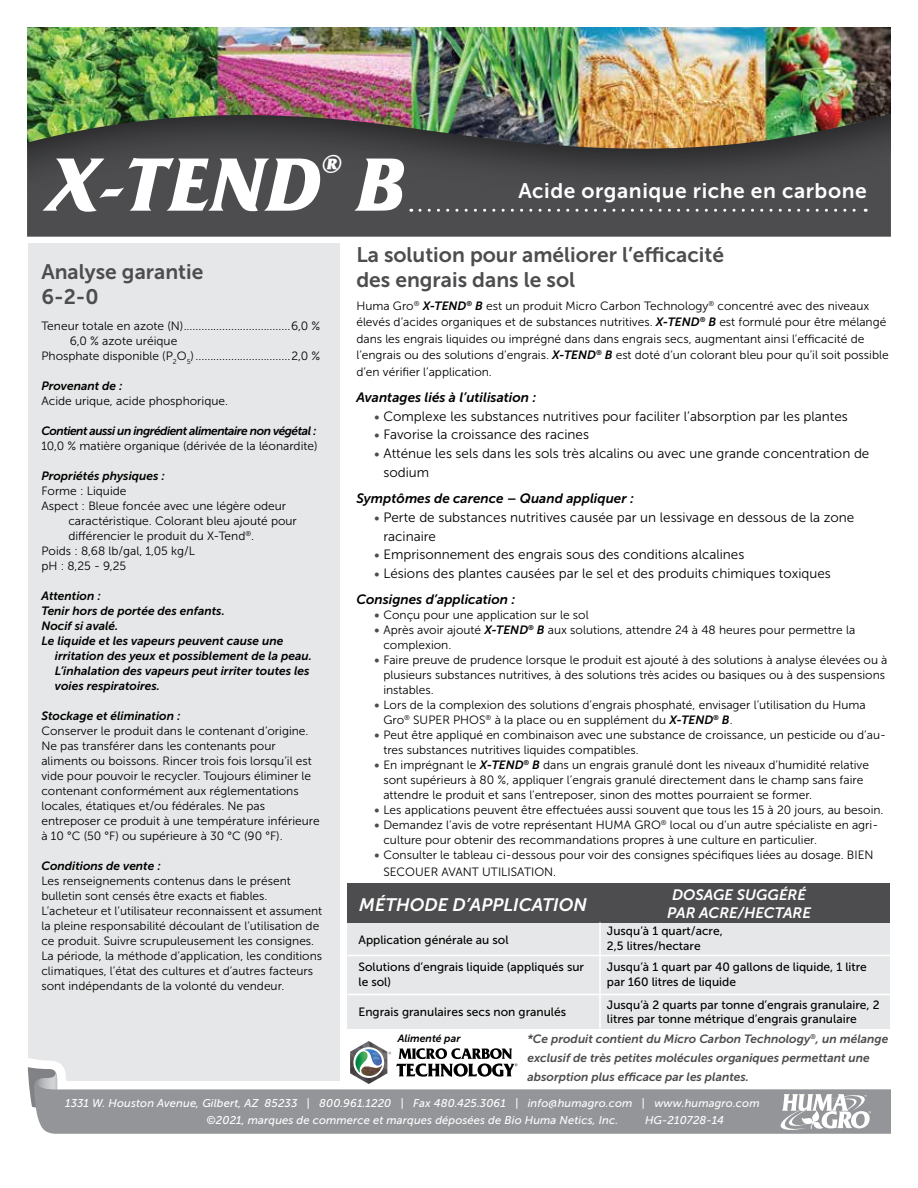
<style>
.page{position:relative;width:918px;height:1188px;background:#fff}
.page>*{position:absolute;margin:0;border:0;box-sizing:border-box;transform-origin:0 0}
.t1{font:italic 700 75px "Friz Quadrata Com";color:#fff}
.t2{font:21px/25.2px "Museo Sans 700";color:#4d4d4f}
.t3{font:21px "Museo Sans 700";letter-spacing:.025em;color:#fff}
.t4{font:italic 18px "Museo Sans 700";color:#fff}
.t5{font:italic 15px/18.8px "Museo Sans 700";color:#fff;text-align:center}
.t6{font:13.5px/18.8px "Museo Sans 300";color:#000}
.t7{font:italic 13.5px "Museo Sans 700";color:#000}
.t8{font:12px/15px "Museo Sans 300";color:#000}
.t9{font:12px/14.4px "Museo Sans 500";color:#000}
.t10{font:italic 12px "Museo Sans 700";color:#000}
.t11{font:italic 12px/18.8px "Museo Sans 700";color:#4d4d4f}
.t12{font:italic 12px "Museo Sans 700";letter-spacing:-.04em;color:#000}
.t13{font:italic 11.25px/16.5px "Museo Sans 500";letter-spacing:.01em;color:#fff;text-align:center}
.t14{font:italic 10.5px "Museo Sans 700";color:#000}
.s1{font-family:"Museo Sans 700";font-style:italic}
.s2{font-family:"Museo Sans 700";font-style:italic;font-size:12px;color:#4d4d4f}
.s3{font-family:"Museo Sans 700";font-style:italic;color:#4d4d4f}
</style>
<div class="page">
<div style="left:28px;top:244px;width:311px;height:837px;background:#e6e7e8"></div>
<img style="left:27px;top:27px;width:864px;height:83px">
<svg style="left:27px;top:110px;width:864px;height:127px;background:#4e4d4d"></svg>
<img style="left:27px;top:114px;width:864px;height:37px">
<svg style="left:27px;top:1058px;width:39px;height:50px"></svg>
<svg style="left:34px;top:1078px;width:857px;height:56px;fill:#939598"></svg>
<svg style="left:779px;top:1093px;width:92px;height:38px"></svg>
<div style="left:347px;top:885px;width:543px;height:144px;background:#e6e7e8"></div>
<div style="left:347px;top:883px;width:543px;height:40px;background:#4d4d4f"></div>
<hr style="left:347px;top:955px;width:543px;height:1px;background:#fff">
<hr style="left:347px;top:994px;width:543px;height:1px;background:#fff">
<hr style="left:599px;top:923px;width:2px;height:106px;background:#fff">
<img style="left:350px;top:1041px;width:37px;height:43px">
<svg style="left:353px;top:1047px;width:31px;height:31px"></svg>
<img style="left:364px;top:1049px;width:20px;height:17px">
<img style="left:353px;top:1051px;width:15px;height:22px">
<img style="left:361px;top:1065px;width:21px;height:11px">
<svg style="left:389px;top:1048px;width:129px;height:29px"></svg>
<svg style="left:420px;top:209px;width:446px;height:3px"></svg>
<h1 class="t1" style="left:48px;top:138px;width:359px">X-TEND<sup>®</sup> B</h1>
<h2 class="t3" style="left:518px;top:179px;width:350px">Acide organique riche en carbone</h2>
<h2 class="t2" style="left:356px;top:242px;width:369px">La solution pour améliorer l’efficacité des engrais dans le sol</h2>
<h2 class="t2" style="left:41px;top:259px;width:163px">Analyse garantie<br>6-2-0</h2>
<p class="t8" style="left:356px;top:297px;width:534px;line-height:16.5px">Huma Gro<sup>®</sup> <span class="s1">X-TEND</span><sup>®</sup> <span class="s1">B</span> est un produit Micro Carbon Technology<sup>®</sup> concentré avec des niveaux élevés d’acides organiques et de substances nutritives. <span class="s1">X-TEND</span><sup>®</sup> <span class="s1">B</span> est formulé pour être mélangé dans les engrais liquides ou imprégné dans dans engrais secs, augmentant ainsi l’efficacité de l’engrais ou des solutions d’engrais. <span class="s1">X-TEND</span><sup>®</sup> <span class="s1">B</span> est doté d’un colorant bleu pour qu’il soit possible d’en vérifier l’application.</p>
<p class="t7" style="left:356px;top:390px;width:182px">Avantages liés à l’utilisation :</p>
<p class="t6" style="left:374px;top:407px;width:475px"><span class="s2">•</span> Complexe les substances nutritives pour faciliter l’absorption par les plantes</p>
<p class="t6" style="left:374px;top:425px;width:216px"><span class="s2">•</span> Favorise la croissance des racines</p>
<p class="t6" style="left:383px;top:444px;width:488px;text-indent:-9px"><span class="s2">•</span> Atténue les sels dans les sols très alcalins ou avec une grande concentration de sodium</p>
<p class="t7" style="left:356px;top:491px;width:279px">Symptômes de carence – Quand appliquer :</p>
<p class="t6" style="left:383px;top:508px;width:473px;text-indent:-9px"><span class="s2">•</span> Perte de substances nutritives causée par un lessivage en dessous de la zone racinaire</p>
<p class="t6" style="left:374px;top:545px;width:371px"><span class="s2">•</span> Emprisonnement des engrais sous des conditions alcalines</p>
<p class="t6" style="left:374px;top:564px;width:458px"><span class="s2">•</span> Lésions des plantes causées par le sel et des produits chimiques toxiques</p>
<p class="t7" style="left:356px;top:592px;width:160px">Consignes d’application :</p>
<p class="t8" style="left:374px;top:608px;width:216px"><span class="s3">•</span> Conçu pour une application sur le sol</p>
<p class="t8" style="left:383px;top:623px;width:473px;text-indent:-9px"><span class="s3">•</span> Après avoir ajouté <span class="s1">X-TEND</span><sup>®</sup> <span class="s1">B</span> aux solutions, attendre 24 à 48 heures pour permettre la complexion.</p>
<p class="t8" style="left:383px;top:653px;width:506px;text-indent:-9px"><span class="s3">•</span> Faire preuve de prudence lorsque le produit est ajouté à des solutions à analyse élevées ou à plusieurs substances nutritives, à des solutions très acides ou basiques ou à des suspensions instables.</p>
<p class="t8" style="left:383px;top:698px;width:484px;text-indent:-9px"><span class="s3">•</span> Lors de la complexion des solutions d’engrais phosphaté, envisager l’utilisation du Huma<br>Gro<sup>®</sup> SUPER PHOS<sup>®</sup> à la place ou en supplément du <span class="s1">X-TEND</span><sup>®</sup> <span class="s1">B</span>.</p>
<p class="t8" style="left:383px;top:728px;width:504px;text-indent:-9px"><span class="s3">•</span> Peut être appliqué en combinaison avec une substance de croissance, un pesticide ou d’au&shy;tres substances nutritives liquides compatibles.</p>
<p class="t8" style="left:383px;top:758px;width:487px;text-indent:-9px"><span class="s3">•</span> En imprégnant le <span class="s1">X-TEND</span><sup>®</sup> <span class="s1">B</span> dans un engrais granulé dont les niveaux d’humidité relative sont supérieurs à 80 %, appliquer l’engrais granulé directement dans le champ sans faire attendre le produit et sans l’entreposer, sinon des mottes pourraient se former.</p>
<p class="t8" style="left:374px;top:803px;width:511px"><span class="s3">•</span> Les applications peuvent être effectuées aussi souvent que tous les 15 à 20 jours, au besoin.</p>
<p class="t8" style="left:383px;top:818px;width:496px;text-indent:-9px"><span class="s3">•</span> Demandez l’avis de votre représentant HUMA GRO<sup>®</sup> local ou d’un autre spécialiste en agri&shy;culture pour obtenir des recommandations propres à une culture en particulier.</p>
<p class="t8" style="left:383px;top:847px;width:492px;line-height:16.5px;text-indent:-9px"><span class="s3">•</span> Consulter le tableau ci-dessous pour voir des consignes spécifiques liées au dosage. BIEN<br>SECOUER AVANT UTILISATION.</p>
<p class="t8" style="left:41px;top:318px;width:280px">Teneur totale en azote (N)....................................6,0 %</p>
<p class="t8" style="left:70px;top:333px;width:109px">6,0 % azote uréique</p>
<p class="t8" style="left:41px;top:348px;width:281px">Phosphate disponible (P<sub>2</sub>O<sub>5</sub>)................................2,0 %</p>
<p class="t10" style="left:41px;top:379px;width:83px">Provenant de :</p>
<p class="t8" style="left:41px;top:393px;width:188px">Acide urique, acide phosphorique.</p>
<p class="t12" style="left:41px;top:424px;width:277px">Contient aussi un ingrédient alimentaire non végétal :</p>
<p class="t8" style="left:41px;top:438px;width:278px">10,0 % matière organique (dérivée de la léonardite)</p>
<p class="t10" style="left:41px;top:469px;width:125px">Propriétés physiques :</p>
<p class="t8" style="left:41px;top:483px;width:87px">Forme : Liquide</p>
<p class="t8" style="left:41px;top:498px;width:246px">Aspect : Bleue foncée avec une légère odeur</p>
<p class="t8" style="left:68px;top:513px;width:230px">caractéristique. Colorant bleu ajouté pour</p>
<p class="t8" style="left:68px;top:528px;width:187px">différencier le produit du X-Tend<sup>®</sup>.</p>
<p class="t8" style="left:41px;top:543px;width:155px">Poids : 8,68 lb/gal, 1,05 kg/L</p>
<p class="t8" style="left:41px;top:558px;width:86px">pH : 8,25 - 9,25</p>
<p class="t10" style="left:41px;top:589px;width:61px">Attention :</p>
<p class="t10" style="left:41px;top:604px;width:185px">Tenir hors de portée des enfants.</p>
<p class="t10" style="left:41px;top:619px;width:79px">Nocif si avalé.</p>
<p class="t10" style="left:41px;top:634px;width:244px">Le liquide et les vapeurs peuvent cause une</p>
<p class="t10" style="left:55px;top:649px;width:258px">irritation des yeux et possiblement de la peau.</p>
<p class="t10" style="left:55px;top:664px;width:256px">L’inhalation des vapeurs peut irriter toutes les</p>
<p class="t10" style="left:55px;top:679px;width:107px">voies respiratoires.</p>
<p class="t10" style="left:41px;top:709px;width:141px">Stockage et élimination :</p>
<p class="t8" style="left:41px;top:723px;width:280px">Conserver le produit dans le contenant d’origine.<br>Ne pas transférer dans les contenants pour aliments ou boissons. Rincer trois fois lorsqu’il est vide pour pouvoir le recycler. Toujours éliminer le contenant conformément aux réglementations locales, étatiques et/ou fédérales. Ne pas entreposer ce produit à une température inférieure à 10 °C (50 °F) ou supérieure à 30 °C (90 °F).</p>
<p class="t10" style="left:41px;top:859px;width:121px">Conditions de vente :</p>
<p class="t8" style="left:41px;top:873px;width:282px">Les renseignements contenus dans le présent bulletin sont censés être exacts et fiables.<br>L’acheteur et l’utilisateur reconnaissent et assument la pleine responsabilité découlant de l’utilisation de ce produit. Suivre scrupuleusement les consignes.<br>La période, la méthode d’application, les conditions climatiques, l’état des cultures et d’autres facteurs sont indépendants de la volonté du vendeur.</p>
<h3 class="t4" style="left:359px;top:894px;width:229px">MÉTHODE D’APPLICATION</h3>
<p class="t5" style="left:667px;top:885px;width:145px">DOSAGE SUGGÉRÉ<br>PAR ACRE/HECTARE</p>
<p class="t9" style="left:358px;top:933px;width:152px">Application générale au sol</p>
<p class="t9" style="left:358px;top:960px;width:227px">Solutions d’engrais liquide (appliqués sur le sol)</p>
<p class="t9" style="left:607px;top:924px;width:117px">Jusqu’à 1 quart/acre,<br>2,5 litres/hectare</p>
<p class="t9" style="left:607px;top:960px;width:262px">Jusqu’à 1 quart par 40 gallons de liquide, 1 litre par 160 litres de liquide</p>
<p class="t9" style="left:607px;top:998px;width:274px">Jusqu’à 2 quarts par tonne d’engrais granulaire, 2 litres par tonne métrique d’engrais granulaire</p>
<p class="t9" style="left:358px;top:1005px;width:209px">Engrais granulaires secs non granulés</p>
<p class="t11" style="left:527px;top:1030px;width:363px">*Ce produit contient du Micro Carbon Technology<sup>®</sup>, un mélange exclusif de très petites molécules organiques permettant une absorption plus efficace par les plantes.</p>
<p class="t13" style="left:645px;top:1112px;width:81px">HG-210728-14</p>
<p class="t14" style="left:398px;top:1033px;width:64px">Alimenté par</p>
<p class="t13" style="left:65px;top:1095px;width:696px">1331 W. Houston Avenue, Gilbert, AZ 85233 | 800.961.1220 | Fax 480.425.3061 | info@humagro.com | www.humagro.com ©2021, marques de commerce et marques déposées de Bio Huma Netics, Inc.</p>
</div>
